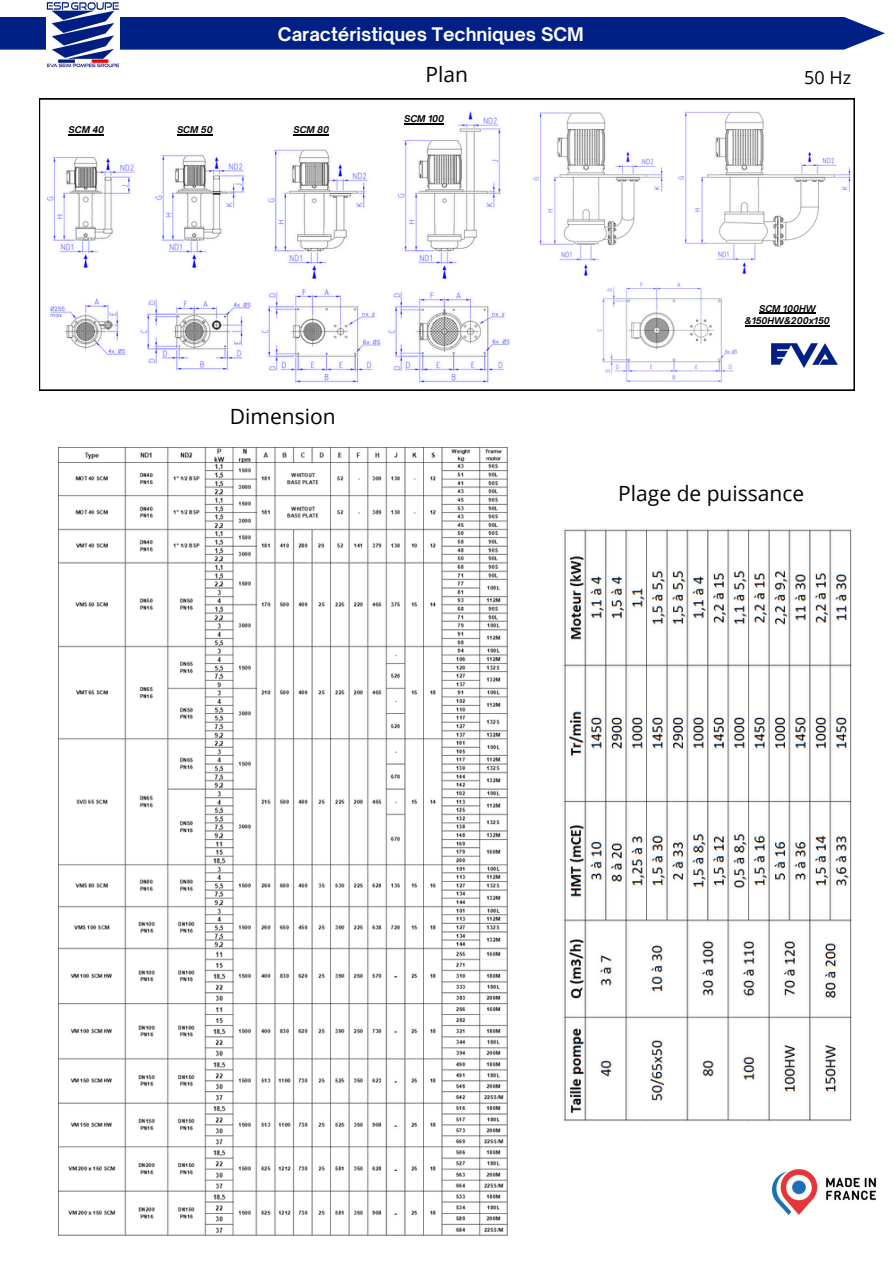
<style>
.page{position:relative;width:894px;height:1264px;background:#fff}
.page>*{position:absolute;margin:0;border:0;box-sizing:border-box;transform-origin:0 0}
.t1{font:21px "Open Sans";color:#000}
.t2{font:18px "Open Sans";color:#000}
.t3{font:700 17.85px "Open Sauce One";color:#fff}
.t4{font:italic 700 9px/12.3px "Open Sauce One";color:#000;text-align:center}
</style>
<div class="page">
<div style="left:0;top:17px;width:884px;height:33px;background:#002086"></div>
<svg style="left:39px;top:99px;width:815px;height:291px"></svg>
<img style="left:525px;top:109px;width:326px;height:172px">
<img style="left:42px;top:109px;width:477px;height:276px">
<img style="left:594px;top:281px;width:146px;height:104px">
<img style="left:58px;top:448px;width:449px;height:787px">
<svg style="left:58px;top:114px;width:57px;height:32px"></svg>
<hr style="left:69px;top:134px;width:35px;height:1px;background:#000">
<svg style="left:166px;top:114px;width:57px;height:32px"></svg>
<hr style="left:177px;top:134px;width:36px;height:1px;background:#000">
<svg style="left:283px;top:114px;width:57px;height:32px"></svg>
<hr style="left:293px;top:134px;width:36px;height:1px;background:#000">
<svg style="left:395px;top:103px;width:57px;height:32px"></svg>
<hr style="left:404px;top:123px;width:40px;height:1px;background:#000">
<svg style="left:731px;top:287px;width:111px;height:57px"></svg>
<hr style="left:759px;top:313px;width:56px;height:1px;background:#000">
<hr style="left:744px;top:325px;width:85px;height:1px;background:#000">
<img style="left:46px;top:2px;width:73px;height:66px">
<img style="left:771px;top:1169px;width:106px;height:46px">
<img style="left:771px;top:344px;width:46px;height:24px">
<img style="left:812px;top:344px;width:24px;height:20px">
<img style="left:562px;top:528px;width:289px;height:593px">
<p class="t3" style="left:278px;top:23px;width:307px">Caractéristiques Techniques SCM</p>
<h1 class="t1" style="left:425px;top:60px;width:44px">Plan</h1>
<p class="t2" style="left:804px;top:65px;width:48px">50 Hz</p>
<p class="t4" style="left:69px;top:123px;width:37px">SCM 40</p>
<p class="t4" style="left:177px;top:123px;width:37px">SCM 50</p>
<p class="t4" style="left:293px;top:123px;width:37px">SCM 80</p>
<h4 class="t4" style="left:404px;top:112px;width:41px">SCM 100</h4>
<p class="t1" style="left:230px;top:401px;width:107px">Dimension</p>
<h4 class="t4" style="left:744px;top:302px;width:86px">SCM 100HW &amp;150HW&amp;200x150</h4>
<h1 class="t1" style="left:618px;top:478px;width:187px">Plage de puissance</h1>
</div>
